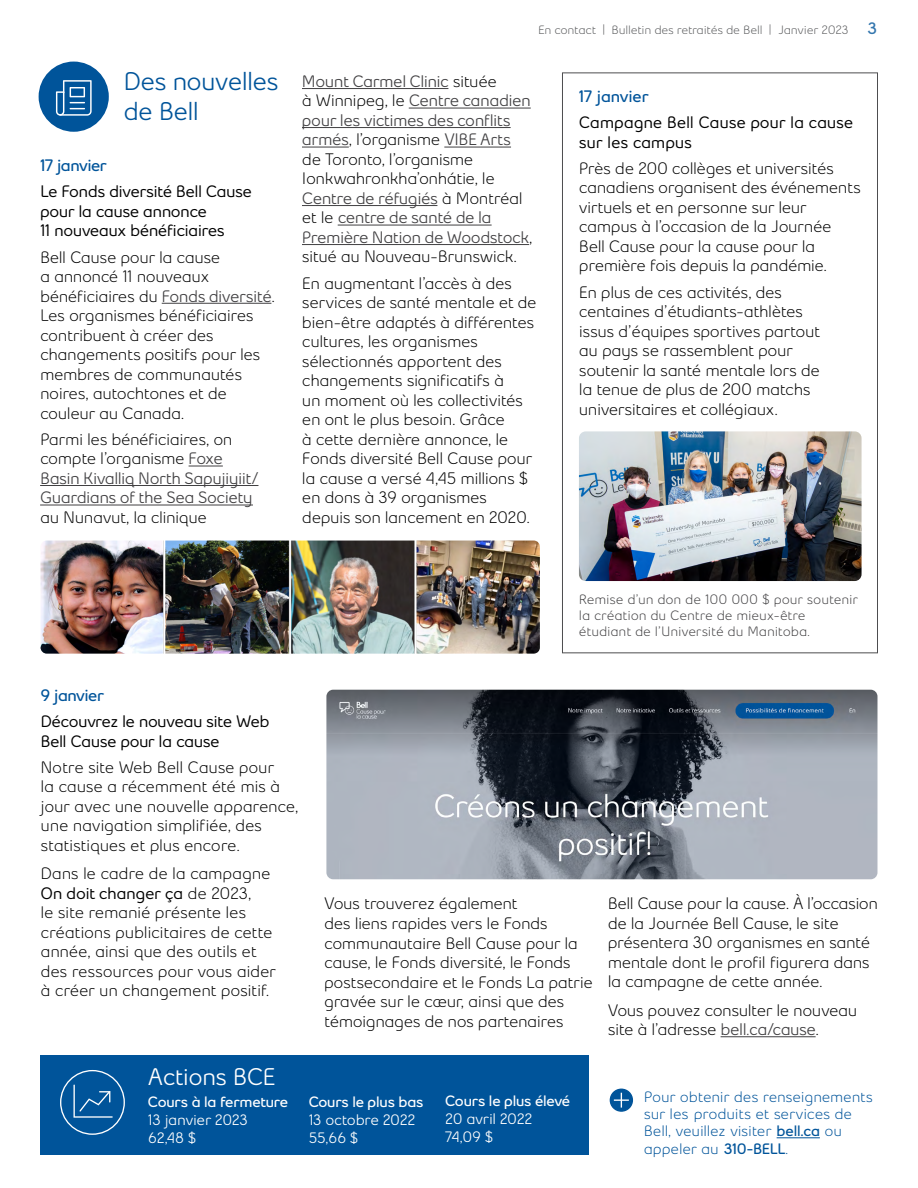
<style>
.page{position:relative;width:918px;height:1188px;background:#fff}
.page>*{position:absolute;margin:0;border:0;box-sizing:border-box;transform-origin:0 0}
.t1{font:600 25.5px/30.6px "Bell Slim";letter-spacing:-.03em;color:#00549a}
.t2{font:600 24px "Bell Slim";letter-spacing:-.025em;color:#fff}
.t3{font:500 16.5px/19.5px "Bell Slim";letter-spacing:-.03em;color:#000}
.t4{font:600 16.5px/19.5px "Bell Slim";letter-spacing:-.03em;color:#414042}
.t5{font:700 16.5px/19.5px "Bell Slim";letter-spacing:-.03em;color:#000}
.t6{font:700 16.5px/19.5px "Bell Slim";letter-spacing:-.01em;color:#000}
.t7{font:800 16.5px "Bell Slim";letter-spacing:-.025em;color:#00549a}
.t8{font:500 15px/17.2px "Bell Slim";letter-spacing:-.015em;color:#00549a}
.t9{font:600 15px/18px "Bell Slim";letter-spacing:-.025em;color:#fff}
.t10{font:800 15px "Bell Slim";letter-spacing:-.015em;color:#fff}
.t11{font:500 13.5px/16.2px "Bell Slim";letter-spacing:-.01em;color:#414042}
.t12{font:500 12px "Bell Slim";letter-spacing:-.02em;color:#58595b}
.s1{font-weight:600;color:#414042}
.s2{font-weight:500;color:#000}
.s3{font-weight:800;font-size:16.5px;color:#3376ae}
.s4{font-weight:700}
.s5{font-weight:800}
</style>
<div class="page">
<div style="left:39px;top:62px;width:70px;height:70px;background:#00549a;border-radius:50%"></div>
<svg style="left:56px;top:80px;width:36px;height:36px"></svg>
<hr style="left:777px;top:1137px;width:43px;height:1px;background:#00549a">
<div style="left:610px;top:1089px;width:22px;height:22px;background:#00549a;border-radius:50%"></div>
<div style="left:610px;top:1089px;width:23px;height:23px;border:1px solid #00549a;border-radius:50%"></div>
<svg style="left:614px;top:1093px;width:15px;height:15px"></svg>
<div style="left:40px;top:1056px;width:550px;height:99px;background:#00549a"></div>
<svg style="left:60px;top:1070px;width:65px;height:65px"></svg>
<hr style="left:721px;top:1036px;width:95px;height:1px;background:#414042">
<img style="left:326px;top:690px;width:552px;height:189px">
<img style="left:579px;top:431px;width:283px;height:150px">
<hr style="left:162px;top:303px;width:109px;height:1px;background:#414042">
<hr style="left:189px;top:466px;width:34px;height:1px;background:#414042">
<hr style="left:40px;top:485px;width:218px;height:1px;background:#414042">
<hr style="left:40px;top:505px;width:213px;height:1px;background:#414042">
<hr style="left:302px;top:88px;width:146px;height:1px;background:#414042">
<hr style="left:409px;top:108px;width:122px;height:1px;background:#414042">
<hr style="left:302px;top:127px;width:209px;height:1px;background:#414042">
<hr style="left:302px;top:147px;width:47px;height:1px;background:#414042">
<hr style="left:444px;top:147px;width:67px;height:1px;background:#414042">
<hr style="left:302px;top:205px;width:135px;height:1px;background:#414042">
<hr style="left:338px;top:225px;width:154px;height:1px;background:#414042">
<hr style="left:302px;top:244px;width:227px;height:1px;background:#414042">
<img style="left:41px;top:541px;width:499px;height:113px">
<h1 class="t1" style="left:124px;top:65px;width:156px">Des nouvelles de Bell</h1>
<p class="t7" style="left:40px;top:155px;width:68px">17 janvier</p>
<p class="t5" style="left:40px;top:182px;width:213px">Le Fonds diversité Bell Cause pour la cause annonce<br>11 nouveaux bénéficiaires</p>
<p class="t3" style="left:40px;top:247px;width:236px">Bell Cause pour la cause<br>a annoncé 11 nouveaux bénéficiaires du <span class="s1">Fonds diversité</span>.<br>Les organismes bénéficiaires contribuent à créer des changements positifs pour les membres de communautés noires, autochtones et de couleur au Canada.</p>
<p class="t4" style="left:40px;top:429px;width:220px"><span class="s2">Parmi les bénéficiaires, on compte l’organisme</span> Foxe<br>Basin Kivalliq North Sapujiyiit/<br>Guardians of the Sea Society</p>
<p class="t3" style="left:40px;top:507px;width:168px">au Nunavut, la clinique</p>
<p class="t12" style="left:538px;top:23px;width:341px">En contact | Bulletin des retraités de Bell | Janvier 2023 <span class="s3">3</span></p>
<p class="t4" style="left:302px;top:71px;width:232px">Mount Carmel Clinic <span class="s2">située<br>à Winnipeg, le</span> Centre canadien pour les victimes des conflits armés<span class="s2">, l’organisme</span> VIBE Arts <span class="s2">de Toronto, l’organisme<br>Ionkwahronkha’onhátie, le<br></span>Centre de réfugiés <span class="s2">à Montréal et le</span> centre de santé de la<br>Première Nation de Woodstock<span class="s2">, situé au Nouveau-Brunswick.</span></p>
<p class="t3" style="left:302px;top:273px;width:236px">En augmentant l’accès à des services de santé mentale et de bien-être adaptés à différentes cultures, les organismes sélectionnés apportent des changements significatifs à<br>un moment où les collectivités en ont le plus besoin. Grâce<br>à cette dernière annonce, le<br>Fonds diversité Bell Cause pour la cause a versé 4,45 millions $ en dons à 39 organismes depuis son lancement en 2020.</p>
<p class="t7" style="left:579px;top:86px;width:71px">17 janvier</p>
<p class="t6" style="left:579px;top:113px;width:276px">Campagne Bell Cause pour la cause sur les campus</p>
<p class="t3" style="left:579px;top:158px;width:284px">Près de 200 collèges et universités canadiens organisent des événements virtuels et en personne sur leur campus à l’occasion de la Journée Bell Cause pour la cause pour la première fois depuis la pandémie.</p>
<p class="t3" style="left:579px;top:282px;width:243px">En plus de ces activités, des centaines d’étudiants-athlètes issus d’équipes sportives partout au pays se rassemblent pour soutenir la santé mentale lors de la tenue de plus de 200 matchs universitaires et collégiaux.</p>
<p class="t11" style="left:579px;top:591px;width:281px">Remise d’un don de 100 000 $ pour soutenir la création du Centre de mieux-être étudiant de l’Université du Manitoba.</p>
<p class="t7" style="left:41px;top:685px;width:65px">9 janvier</p>
<p class="t5" style="left:41px;top:712px;width:231px">Découvrez le nouveau site Web<br>Bell Cause pour la cause</p>
<p class="t3" style="left:41px;top:757px;width:260px">Notre site Web Bell Cause pour<br>la cause a récemment été mis à jour avec une nouvelle apparence, une navigation simplifiée, des statistiques et plus encore.</p>
<p class="t3" style="left:41px;top:864px;width:237px">Dans le cadre de la campagne<br><span class="s4">On doit changer ça</span> de 2023,<br>le site remanié présente les créations publicitaires de cette année, ainsi que des outils et des ressources pour vous aider à créer un changement positif.</p>
<p class="t3" style="left:324px;top:894px;width:270px">Vous trouverez également<br>des liens rapides vers le Fonds communautaire Bell Cause pour la cause, le Fonds diversité, le Fonds postsecondaire et le Fonds La patrie gravée sur le cœur, ainsi que des témoignages de nos partenaires</p>
<p class="t3" style="left:608px;top:894px;width:272px">Bell Cause pour la cause. À l’occasion de la Journée Bell Cause, le site présentera 30 organismes en santé mentale dont le profil figurera dans la campagne de cette année.</p>
<p class="t3" style="left:608px;top:1000px;width:251px">Vous pouvez consulter le nouveau site à l’adresse <span class="s1">bell.ca/cause</span>.</p>
<h2 class="t2" style="left:148px;top:1062px;width:129px">Actions BCE</h2>
<p class="t10" style="left:148px;top:1092px;width:142px">Cours à la fermeture</p>
<p class="t9" style="left:148px;top:1111px;width:102px">13 janvier 2023<br>62,48 $</p>
<p class="t10" style="left:309px;top:1092px;width:116px">Cours le plus bas</p>
<p class="t9" style="left:309px;top:1111px;width:108px">13 octobre 2022<br>55,66 $</p>
<p class="t10" style="left:445px;top:1092px;width:126px">Cours le plus élevé</p>
<p class="t9" style="left:445px;top:1110px;width:89px">20 avril 2022<br>74,09 $</p>
<p class="t8" style="left:644px;top:1088px;width:231px">Pour obtenir des renseignements sur les produits et services de<br>Bell, veuillez visiter <span class="s5">bell.ca</span> ou appeler au <span class="s5">310‑BELL</span>.</p>
</div>
